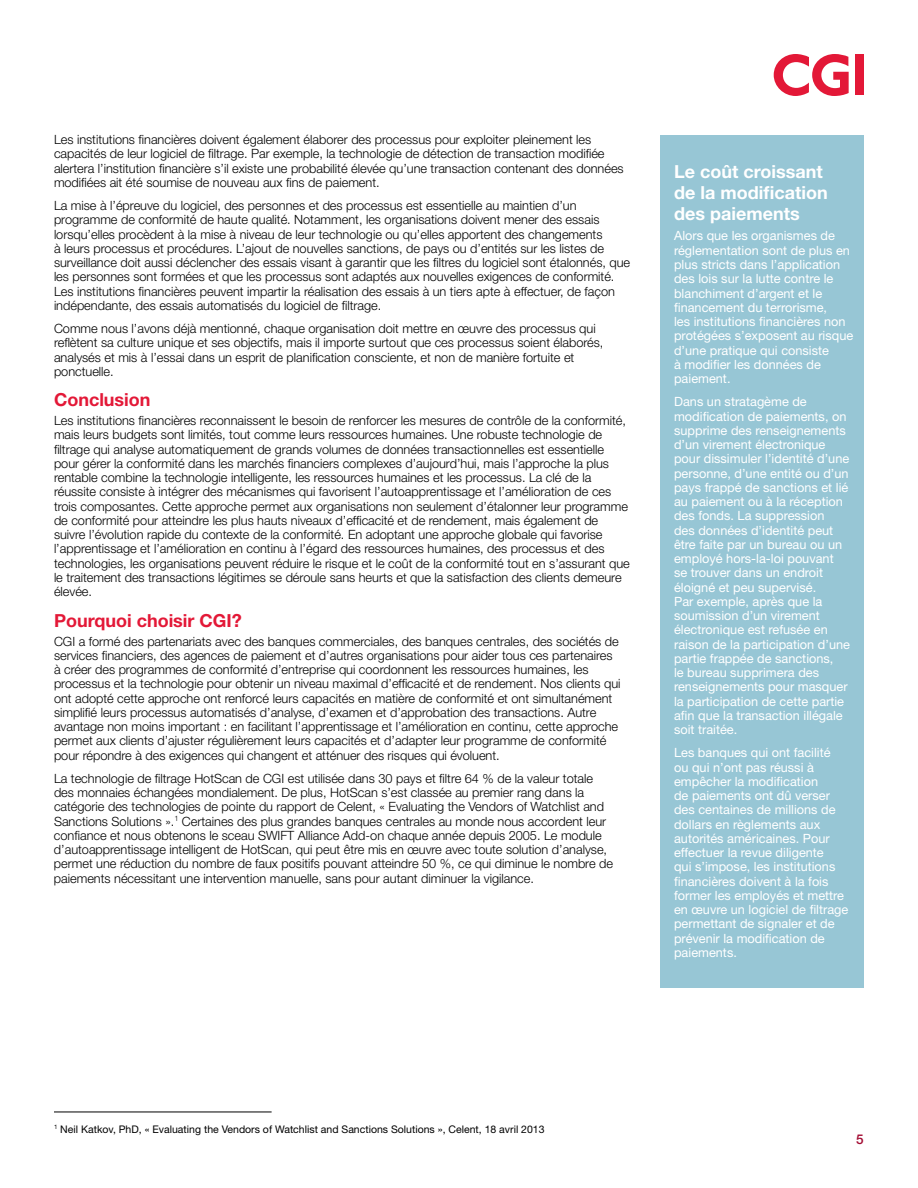
<style>
.page{position:relative;width:918px;height:1188px;background:#fff}
.page>*{position:absolute;margin:0;border:0;box-sizing:border-box;transform-origin:0 0}
.t1{font:700 18px/21px "Helvetica Neue LT Std";color:#fff}
.t2{font:700 18px "Helvetica Neue LT Std";color:#e31837}
.t3{font:500 13.5px "Helvetica Neue LT Std";color:#a30c33}
.t4{font:300 12.75px/14.2px "Helvetica Neue LT Std";color:#000}
.t5{font:12.75px/14.2px "Helvetica Neue LT Std";color:#fff}
.t6{font:10.5px "Helvetica Neue LT Std";color:#000}
</style>
<div class="page">
<svg style="left:774px;top:54px;width:75px;height:42px"></svg>
<div style="left:855px;top:55px;width:9px;height:40px;background:#e31837"></div>
<div style="left:661px;top:135px;width:203px;height:852px;background:#97c6d5"></div>
<hr style="left:54px;top:1112px;width:218px;height:1px;background:#000">
<p class="t4" style="left:54px;top:132px;width:571px">Les institutions financières doivent également élaborer des processus pour exploiter pleinement les capacités de leur logiciel de filtrage. Par exemple, la technologie de détection de transaction modifiée alertera l’institution financière s’il existe une probabilité élevée qu’une transaction contenant des données modifiées ait été soumise de nouveau aux fins de paiement.</p>
<p class="t4" style="left:54px;top:198px;width:578px">La mise à l’épreuve du logiciel, des personnes et des processus est essentielle au maintien d’un programme de conformité de haute qualité. Notamment, les organisations doivent mener des essais lorsqu’elles procèdent à la mise à niveau de leur technologie ou qu’elles apportent des changements<br>à leurs processus et procédures. L’ajout de nouvelles sanctions, de pays ou d’entités sur les listes de surveillance doit aussi déclencher des essais visant à garantir que les filtres du logiciel sont étalonnés, que les personnes sont formées et que les processus sont adaptés aux nouvelles exigences de conformité.<br>Les institutions financières peuvent impartir la réalisation des essais à un tiers apte à effectuer, de façon indépendante, des essais automatisés du logiciel de filtrage.</p>
<p class="t4" style="left:54px;top:321px;width:551px">Comme nous l’avons déjà mentionné, chaque organisation doit mettre en œuvre des processus qui reflètent sa culture unique et ses objectifs, mais il importe surtout que ces processus soient élaborés, analysés et mis à l’essai dans un esprit de planification consciente, et non de manière fortuite et ponctuelle.</p>
<h1 class="t2" style="left:54px;top:389px;width:98px">Conclusion</h1>
<p class="t4" style="left:54px;top:413px;width:577px">Les institutions financières reconnaissent le besoin de renforcer les mesures de contrôle de la conformité, mais leurs budgets sont limités, tout comme leurs ressources humaines. Une robuste technologie de filtrage qui analyse automatiquement de grands volumes de données transactionnelles est essentielle pour gérer la conformité dans les marchés financiers complexes d’aujourd’hui, mais l’approche la plus rentable combine la technologie intelligente, les ressources humaines et les processus. La clé de la réussite consiste à intégrer des mécanismes qui favorisent l’autoapprentissage et l’amélioration de ces trois composantes. Cette approche permet aux organisations non seulement d’étalonner leur programme de conformité pour atteindre les plus hauts niveaux d’efficacité et de rendement, mais également de suivre l’évolution rapide du contexte de la conformité. En adoptant une approche globale qui favorise l’apprentissage et l’amélioration en continu à l’égard des ressources humaines, des processus et des technologies, les organisations peuvent réduire le risque et le coût de la conformité tout en s’assurant que le traitement des transactions légitimes se déroule sans heurts et que la satisfaction des clients demeure élevée.</p>
<h1 class="t2" style="left:54px;top:609px;width:189px">Pourquoi choisir CGI?</h1>
<p class="t4" style="left:54px;top:634px;width:568px">CGI a formé des partenariats avec des banques commerciales, des banques centrales, des sociétés de services financiers, des agences de paiement et d’autres organisations pour aider tous ces partenaires à créer des programmes de conformité d’entreprise qui coordonnent les ressources humaines, les processus et la technologie pour obtenir un niveau maximal d’efficacité et de rendement. Nos clients qui ont adopté cette approche ont renforcé leurs capacités en matière de conformité et ont simultanément simplifié leurs processus automatisés d’analyse, d’examen et d’approbation des transactions. Autre avantage non moins important : en facilitant l’apprentissage et l’amélioration en continu, cette approche permet aux clients d’ajuster régulièrement leurs capacités et d’adapter leur programme de conformité pour répondre à des exigences qui changent et atténuer des risques qui évoluent.</p>
<p class="t4" style="left:54px;top:771px;width:561px">La technologie de filtrage HotScan de CGI est utilisée dans 30 pays et filtre 64 % de la valeur totale des monnaies échangées mondialement. De plus, HotScan s’est classée au premier rang dans la catégorie des technologies de pointe du rapport de Celent, « Evaluating the Vendors of Watchlist and Sanctions Solutions ».<sup>1</sup> Certaines des plus grandes banques centrales au monde nous accordent leur confiance et nous obtenons le sceau SWIFT Alliance Add-on chaque année depuis 2005. Le module d’autoapprentissage intelligent de HotScan, qui peut être mis en œuvre avec toute solution d’analyse, permet une réduction du nombre de faux positifs pouvant atteindre 50 %, ce qui diminue le nombre de paiements nécessitant une intervention manuelle, sans pour autant diminuer la vigilance.</p>
<h1 class="t1" style="left:674px;top:161px;width:155px">Le coût croissant de la modification des paiements</h1>
<p class="t5" style="left:674px;top:229px;width:181px">Alors que les organismes de réglementation sont de plus en plus stricts dans l’application des lois sur la lutte contre le blanchiment d’argent et le financement du terrorisme,<br>les institutions financières non protégées s’exposent au risque d’une pratique qui consiste<br>à modifier les données de paiement.</p>
<p class="t5" style="left:674px;top:394px;width:177px">Dans un stratagème de modification de paiements, on supprime des renseignements d’un virement électronique pour dissimuler l’identité d’une personne, d’une entité ou d’un pays frappé de sanctions et lié au paiement ou à la réception des fonds. La suppression<br>des données d’identité peut être faite par un bureau ou un employé hors-la-loi pouvant se trouver dans un endroit éloigné et peu supervisé.<br>Par exemple, après que la soumission d’un virement électronique est refusée en raison de la participation d’une partie frappée de sanctions,<br>le bureau supprimera des renseignements pour masquer la participation de cette partie afin que la transaction illégale soit traitée.</p>
<p class="t5" style="left:674px;top:746px;width:176px">Les banques qui ont facilité<br>ou qui n’ont pas réussi à empêcher la modification<br>de paiements ont dû verser des centaines de millions de dollars en règlements aux autorités américaines. Pour effectuer la revue diligente<br>qui s’impose, les institutions financières doivent à la fois former les employés et mettre en œuvre un logiciel de filtrage permettant de signaler et de prévenir la modification de paiements.</p>
<p class="t6" style="left:54px;top:1123px;width:492px"><sup>1</sup> Neil Katkov, PhD, « Evaluating the Vendors of Watchlist and Sanctions Solutions », Celent, 18 avril 2013</p>
<p class="t3" style="left:856px;top:1131px;width:9px">5</p>
</div>
